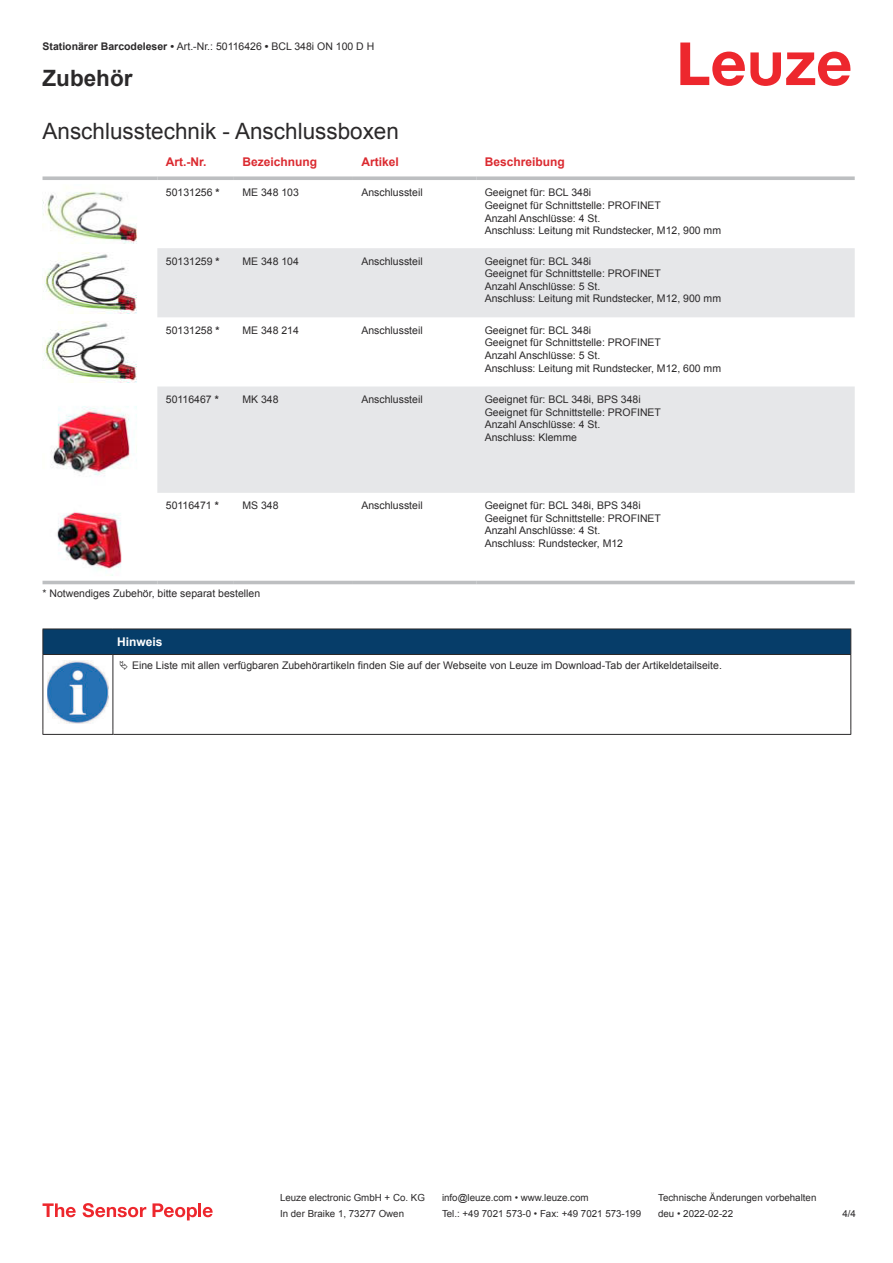
<style>
.page{position:relative;width:893px;height:1263px;background:#fff}
.page>*{position:absolute;margin:0;border:0;box-sizing:border-box;transform-origin:0 0}
.t1{font:22.5px "Arial";color:#2b292a}
.t2{font:700 22.5px "Arial";color:#2b292a}
.t3{font:700 12px "Arial";color:#db2a30}
.t4{font:700 12px "Arial";color:#fff}
.t5{font:10.5px/12.6px "Arial";color:#2b292a}
.t6{font:9.75px "Arial";color:#2b292a}
.s1{font-weight:700}
</style>
<div class="page">
<svg style="left:680px;top:43px;width:170px;height:43px"></svg>
<svg style="left:43px;top:313px;width:812px;height:272px"></svg>
<svg style="left:157px;top:248px;width:698px;height:245px;fill:#e6e7e9"></svg>
<svg style="left:43px;top:176px;width:114px;height:4px"></svg>
<svg style="left:157px;top:176px;width:77px;height:4px"></svg>
<svg style="left:234px;top:176px;width:119px;height:4px"></svg>
<svg style="left:353px;top:176px;width:123px;height:4px"></svg>
<svg style="left:476px;top:176px;width:379px;height:4px;background:#c4c6c8"></svg>
<hr style="left:43px;top:581px;width:114px;height:3px;background:#bdbfc1">
<hr style="left:157px;top:581px;width:77px;height:3px;background:#bdbfc1">
<hr style="left:234px;top:581px;width:119px;height:3px;background:#bdbfc1">
<hr style="left:353px;top:581px;width:123px;height:3px;background:#bdbfc1">
<hr style="left:476px;top:581px;width:379px;height:3px;background:#bdbfc1">
<img style="left:43px;top:192px;width:94px;height:52px">
<img style="left:43px;top:252px;width:94px;height:61px">
<img style="left:43px;top:322px;width:97px;height:60px">
<img style="left:43px;top:391px;width:97px;height:98px">
<img style="left:43px;top:497px;width:97px;height:81px">
<svg style="left:44px;top:655px;width:806px;height:79px"></svg>
<hr style="left:43px;top:654px;width:70px;height:1px;background:#2b292a">
<div style="left:43px;top:629px;width:808px;height:25px;background:#063d69"></div>
<hr style="left:113px;top:654px;width:738px;height:1px;background:#2b292a">
<hr style="left:43px;top:655px;width:1px;height:75px;background:#2b292a">
<hr style="left:113px;top:655px;width:1px;height:75px;background:#2b292a">
<hr style="left:850px;top:655px;width:1px;height:75px;background:#2b292a">
<hr style="left:43px;top:734px;width:70px;height:1px;background:#2b292a">
<hr style="left:113px;top:734px;width:738px;height:1px;background:#2b292a">
<img style="left:47px;top:661px;width:61px;height:63px">
<div style="left:115px;top:655px;width:734px;height:21px;background:#fff"></div>
<svg style="left:43px;top:1203px;width:33px;height:14px"></svg>
<svg style="left:83px;top:1203px;width:63px;height:14px"></svg>
<svg style="left:153px;top:1203px;width:44px;height:17px"></svg>
<hr style="left:198px;top:1203px;width:3px;height:14px;background:#ed272d">
<svg style="left:203px;top:1207px;width:10px;height:10px"></svg>
<p class="t5" style="left:43px;top:41px;width:333px"><span class="s1">Stationärer Barcodeleser •</span> Art.-Nr.: 50116426 <span class="s1">•</span> BCL 348i ON 100 D H</p>
<h1 class="t2" style="left:43px;top:70px;width:92px">Zubehör</h1>
<h1 class="t1" style="left:43px;top:123px;width:358px">Anschlusstechnik - Anschlussboxen</h1>
<p class="t3" style="left:166px;top:157px;width:42px">Art.-Nr.</p>
<p class="t3" style="left:242px;top:157px;width:76px">Bezeichnung</p>
<p class="t3" style="left:361px;top:157px;width:39px">Artikel</p>
<p class="t3" style="left:485px;top:157px;width:82px">Beschreibung</p>
<p class="t5" style="left:166px;top:187px;width:55px">50131256 <span class="s1">*</span></p>
<p class="t5" style="left:242px;top:187px;width:58px">ME 348 103</p>
<p class="t5" style="left:361px;top:187px;width:63px">Anschlussteil</p>
<p class="t5" style="left:485px;top:187px;width:238px">Geeignet für: BCL 348i<br>Geeignet für Schnittstelle: PROFINET<br>Anzahl Anschlüsse: 4 St.<br>Anschluss: Leitung mit Rundstecker, M12, 900 mm</p>
<p class="t5" style="left:166px;top:256px;width:55px">50131259 <span class="s1">*</span></p>
<p class="t5" style="left:242px;top:256px;width:58px">ME 348 104</p>
<p class="t5" style="left:361px;top:256px;width:63px">Anschlussteil</p>
<p class="t5" style="left:485px;top:256px;width:238px">Geeignet für: BCL 348i<br>Geeignet für Schnittstelle: PROFINET<br>Anzahl Anschlüsse: 5 St.<br>Anschluss: Leitung mit Rundstecker, M12, 900 mm</p>
<p class="t5" style="left:166px;top:325px;width:55px">50131258 <span class="s1">*</span></p>
<p class="t5" style="left:242px;top:325px;width:58px">ME 348 214</p>
<p class="t5" style="left:361px;top:325px;width:63px">Anschlussteil</p>
<p class="t5" style="left:485px;top:325px;width:238px">Geeignet für: BCL 348i<br>Geeignet für Schnittstelle: PROFINET<br>Anzahl Anschlüsse: 5 St.<br>Anschluss: Leitung mit Rundstecker, M12, 600 mm</p>
<p class="t5" style="left:166px;top:394px;width:54px">50116467 <span class="s1">*</span></p>
<p class="t5" style="left:242px;top:394px;width:38px">MK 348</p>
<p class="t5" style="left:361px;top:394px;width:63px">Anschlussteil</p>
<p class="t5" style="left:485px;top:394px;width:178px">Geeignet für: BCL 348i, BPS 348i<br>Geeignet für Schnittstelle: PROFINET<br>Anzahl Anschlüsse: 4 St.<br>Anschluss: Klemme</p>
<p class="t5" style="left:166px;top:500px;width:54px">50116471 <span class="s1">*</span></p>
<p class="t5" style="left:242px;top:500px;width:38px">MS 348</p>
<p class="t5" style="left:361px;top:500px;width:63px">Anschlussteil</p>
<p class="t5" style="left:485px;top:500px;width:178px">Geeignet für: BCL 348i, BPS 348i<br>Geeignet für Schnittstelle: PROFINET<br>Anzahl Anschlüsse: 4 St.<br>Anschluss: Rundstecker, M12</p>
<p class="t5" style="left:43px;top:588px;width:219px">* Notwendiges Zubehör, bitte separat bestellen</p>
<p class="t4" style="left:117px;top:637px;width:47px">Hinweis</p>
<p class="t5" style="left:132px;top:660px;width:591px">Eine Liste mit allen verfügbaren Zubehörartikeln finden Sie auf der Webseite von Leuze im Download-Tab der Artikeldetailseite.</p>
<p class="t6" style="left:280px;top:1194px;width:146px">Leuze electronic GmbH + Co. KG</p>
<p class="t6" style="left:442px;top:1194px;width:148px">info@leuze.com • www.leuze.com</p>
<p class="t6" style="left:658px;top:1194px;width:160px">Technische Änderungen vorbehalten</p>
<p class="t6" style="left:280px;top:1210px;width:126px">In der Braike 1, 73277 Owen</p>
<p class="t6" style="left:442px;top:1210px;width:201px">Tel.: +49 7021 573-0 • Fax: +49 7021 573-199</p>
<p class="t6" style="left:658px;top:1210px;width:76px">deu • 2022-02-22</p>
<p class="t6" style="left:842px;top:1210px;width:15px">4 /4</p>
</div>
